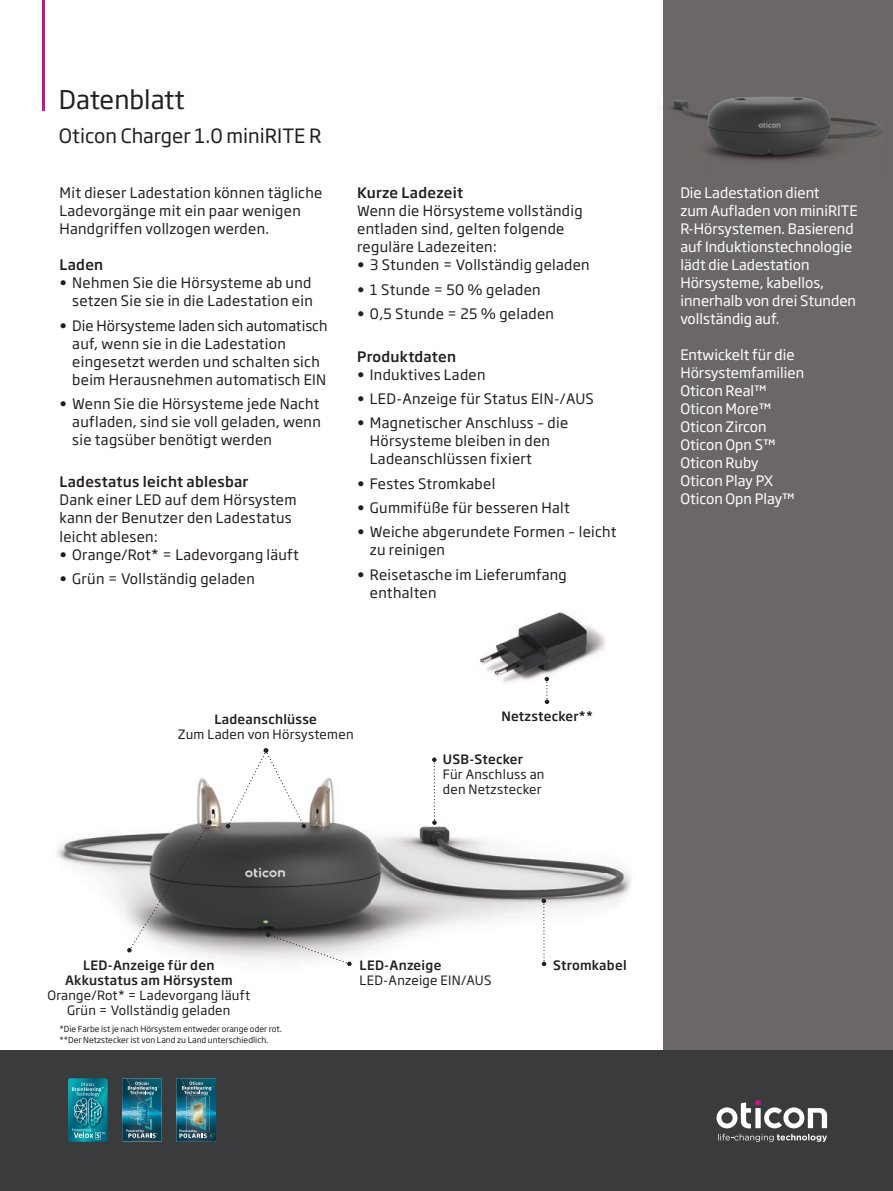
<style>
.page{position:relative;width:893px;height:1191px;background:#fff}
.page>*{position:absolute;margin:0;border:0;box-sizing:border-box;transform-origin:0 0}
.t1{font:25.5px "Soho Gothic Pro";color:#231f20}
.t2{font:19.5px "Soho Gothic Pro";color:#231f20}
.t3{font:14.25px/18px "Soho Gothic Pro";letter-spacing:.02em;color:#231f20}
.t4{font:14.25px/18px "Soho Gothic Pro";color:#fff}
.t5{font:500 14.25px "Soho Gothic Pro";letter-spacing:.02em;color:#231f20}
.t6{font:12.75px/15px "Soho Gothic Pro";letter-spacing:.02em;color:#231f20;text-align:center}
.t7{font:500 12.75px/15px "Soho Gothic Pro";letter-spacing:.02em;color:#231f20;text-align:center}
.t8{font:8.25px/10.5px "Soho Gothic Pro";color:#231f20}
</style>
<div class="page">
<div style="left:663px;top:0;width:230px;height:1191px;background:#6b6766"></div>
<div style="left:0;top:1050px;width:893px;height:141px;background:#3a3b3c"></div>
<svg style="left:716px;top:1099px;width:111px;height:42px"></svg>
<img style="left:56px;top:777px;width:575px;height:190px">
<img style="left:480px;top:612px;width:126px;height:70px">
<svg style="left:542px;top:898px;width:4px;height:68px"></svg>
<svg style="left:432px;top:757px;width:5px;height:68px"></svg>
<svg style="left:545px;top:677px;width:4px;height:27px"></svg>
<svg style="left:266px;top:932px;width:86px;height:34px"></svg>
<svg style="left:226px;top:748px;width:80px;height:80px"></svg>
<svg style="left:127px;top:820px;width:85px;height:132px;background:#8b8b8b"></svg>
<img style="left:176px;top:1078px;width:40px;height:64px">
<hr style="left:43px;top:0;width:2px;height:47px;background:#c5168c">
<hr style="left:43px;top:47px;width:2px;height:42px;background:#c5168c">
<hr style="left:43px;top:89px;width:2px;height:22px;background:#c5168c">
<svg style="left:68px;top:1078px;width:40px;height:63px;background:#218b9b"></svg>
<img style="left:123px;top:1141px;width:38px;height:1px">
<img style="left:122px;top:1137px;width:40px;height:4px">
<svg style="left:122px;top:1078px;width:40px;height:59px;background:#2c7185"></svg>
<img style="left:662px;top:96px;width:219px;height:65px">
<h1 class="t1" style="left:59px;top:80px;width:127px">Datenblatt</h1>
<h2 class="t2" style="left:59px;top:121px;width:264px">Oticon Charger 1.0 miniRITE R</h2>
<p class="t3" style="left:60px;top:183px;width:264px">Mit dieser Ladestation können tägliche<br>Ladevorgänge mit ein paar wenigen<br>Handgriffen vollzogen werden.</p>
<p class="t5" style="left:60px;top:254px;width:45px">Laden</p>
<p class="t3" style="left:60px;top:273px;width:255px;text-align:right">• Nehmen Sie die Hörsysteme ab und setzen Sie sie in die Ladestation ein</p>
<p class="t3" style="left:72px;top:316px;width:257px;text-indent:-13px">• Die Hörsysteme laden sich automatisch auf, wenn sie in die Ladestation eingesetzt werden und schalten sich beim Herausnehmen automatisch EIN</p>
<p class="t3" style="left:72px;top:394px;width:250px;text-align:justify;text-indent:-13px">• Wenn Sie die Hörsysteme jede Nacht aufladen, sind sie voll geladen, wenn sie tagsüber benötigt werden</p>
<p class="t5" style="left:60px;top:471px;width:190px">Ladestatus leicht ablesbar</p>
<p class="t3" style="left:60px;top:490px;width:239px">Dank einer LED auf dem Hörsystem kann der Benutzer den Ladestatus leicht ablesen:</p>
<p class="t3" style="left:60px;top:544px;width:241px">• Orange/Rot* = Ladevorgang läuft</p>
<p class="t3" style="left:60px;top:569px;width:197px">• Grün = Vollständig geladen</p>
<p class="t5" style="left:357px;top:182px;width:108px">Kurze Ladezeit</p>
<p class="t3" style="left:357px;top:201px;width:227px">Wenn die Hörsysteme vollständig entladen sind, gelten folgende reguläre Ladezeiten:</p>
<p class="t3" style="left:357px;top:255px;width:234px">• 3 Stunden = Vollständig geladen</p>
<p class="t3" style="left:357px;top:280px;width:185px">• 1 Stunde = 50 % geladen</p>
<p class="t3" style="left:357px;top:304px;width:198px">• 0,5 Stunde = 25 % geladen</p>
<p class="t5" style="left:357px;top:345px;width:100px">Produktdaten</p>
<p class="t3" style="left:357px;top:364px;width:130px">• Induktives Laden</p>
<p class="t3" style="left:357px;top:389px;width:238px">• LED-Anzeige für Status EIN-/AUS</p>
<p class="t3" style="left:370px;top:413px;width:200px;text-indent:-13px">• Magnetischer Anschluss – die<br>Hörsysteme bleiben in den<br>Ladeanschlüssen fixiert</p>
<p class="t3" style="left:357px;top:473px;width:140px">• Festes Stromkabel</p>
<p class="t3" style="left:357px;top:498px;width:214px">• Gummifüße für besseren Halt</p>
<p class="t3" style="left:370px;top:522px;width:248px;text-indent:-13px">• Weiche abgerundete Formen – leicht zu reinigen</p>
<p class="t3" style="left:370px;top:565px;width:198px;text-indent:-13px">• Reisetasche im Lieferumfang enthalten</p>
<p class="t7" style="left:214px;top:711px;width:104px">Ladeanschlüsse</p>
<p class="t6" style="left:178px;top:726px;width:177px">Zum Laden von Hörsystemen</p>
<p class="t7" style="left:501px;top:707px;width:93px">Netzstecker**</p>
<p class="t7" style="left:443px;top:750px;width:82px">USB-Stecker</p>
<p class="t6" style="left:443px;top:765px;width:103px;text-align:left">Für Anschluss an den Netzstecker</p>
<p class="t4" style="left:680px;top:183px;width:179px">Die Ladestation dient<br>zum Aufladen von miniRITE<br>R-Hörsystemen. Basierend auf Induktionstechnologie lädt die Ladestation<br>Hör systeme, kabellos, innerhalb von drei Stunden vollständig auf.</p>
<p class="t4" style="left:680px;top:345px;width:125px">Entwickelt für die<br>Hörsystemfamilien<br>Oticon Real™<br>Oticon More™<br>Oticon Zircon<br>Oticon Opn S™<br>Oticon Ruby<br>Oticon Play PX<br>Oticon Opn Play™</p>
<p class="t7" style="left:65px;top:956px;width:169px">LED-Anzeige für den<br>Akkustatus am Hörsystem</p>
<p class="t6" style="left:47px;top:986px;width:204px">Orange/Rot* = Ladevorgang läuft<br>Grün = Vollständig geladen</p>
<p class="t8" style="left:60px;top:1023px;width:224px">*Die Farbe ist je nach Hörsystem entweder orange oder rot. **Der Netzstecker ist von Land zu Land unterschiedlich.</p>
<p class="t7" style="left:360px;top:956px;width:83px">LED-Anzeige</p>
<p class="t6" style="left:360px;top:971px;width:133px">LED-Anzeige EIN/AUS</p>
<p class="t7" style="left:553px;top:956px;width:75px">Stromkabel</p>
</div>
